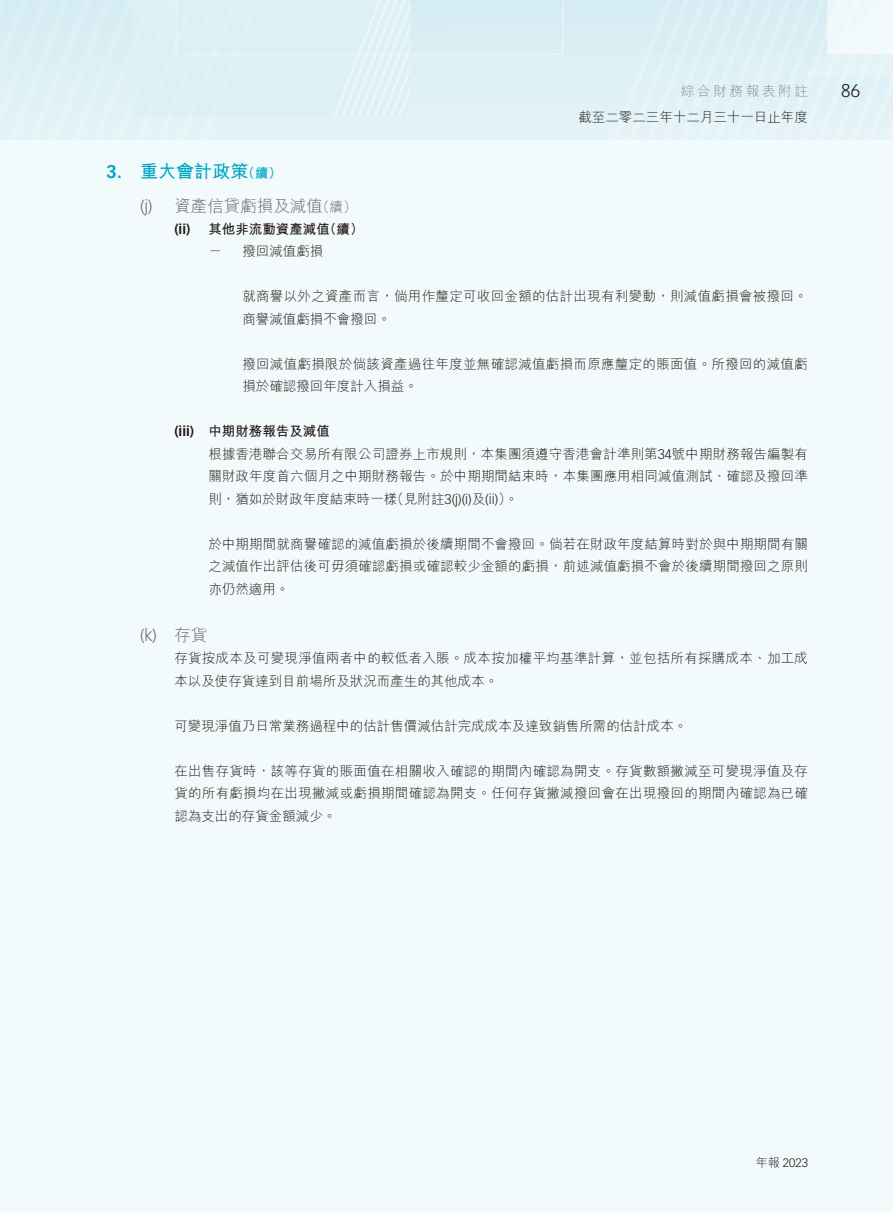
<style>
.page{position:relative;width:893px;height:1212px;background:#fff}
.page>*{position:absolute;margin:0;border:0;box-sizing:border-box;transform-origin:0 0}
.t1{font:700 18px "M Hei HK";color:#00a7c4}
.t2{font:300 18px "Vectora LT Std";color:#231916}
.t3{font:700 18px "Vectora LT Std";color:#00a7c4}
.t4{font:300 16.5px "M Hei HK";color:#666565}
.t5{font:300 16.5px "Vectora LT Std";color:#666565}
.t6{font:300 13.5px/22.5px "M Hei HK";letter-spacing:.01em;color:#231916}
.t7{font:700 13.5px "M Hei HK";color:#231916}
.t8{font:300 13.5px "Vectora LT Std";color:#231916}
.t9{font:700 13.5px "Vectora LT Std";color:#231916}
.t10{font:300 13.5px "M Hei HK";letter-spacing:.2em;color:#898989}
.t11{font:700 13.5px "M Hei HK";color:#00a7c4}
.t12{font:300 13.5px "M Hei HK";color:#666565}
.t13{font:300 12px "Vectora LT Std";color:#231916}
.s1{font-family:"Vectora LT Std"}
.s2{font-family:"M Hei HK"}
</style>
<div class="page">
<img style="left:0;top:0;width:893px;height:140px">
<div style="left:0;top:140px;width:893px;height:1072px;background:#f3fafc"></div>
<h1 class="t3" style="left:106px;top:160px;width:17px">3.</h1>
<p class="t10" style="left:681px;top:84px;width:128px">綜合財務報表附註</p>
<h1 class="t1" style="left:140px;top:158px;width:109px">重大會計政策</h1>
<p class="t11" style="left:242px;top:163px;width:42px">（續(</p>
<p class="t5" style="left:140px;top:196px;width:14px">) j(</p>
<p class="t4" style="left:174px;top:197px;width:150px">資產信貸虧損及減值</p>
<p class="t12" style="left:316px;top:200px;width:42px">（續(</p>
<p class="t9" style="left:174px;top:221px;width:18px">i i( )</p>
<p class="t7" style="left:208px;top:219px;width:123px">其他非流動資產減值</p>
<p class="t7" style="left:323px;top:219px;width:42px">（續(</p>
<p class="t6" style="left:208px;top:240px;width:15px">－</p>
<p class="t6" style="left:242px;top:240px;width:82px">撥回減值虧損</p>
<p class="t6" style="left:578px;top:105px;width:231px">截至二零二三年十二月三十一日止年度</p>
<p class="t5" style="left:140px;top:626px;width:18px">k( )</p>
<p class="t9" style="left:174px;top:423px;width:21px">(iii)</p>
<p class="t6" style="left:242px;top:285px;width:567px">就商譽以外之資產而言，倘用作釐定可收回金額的估計出現有利變動，則減值虧損會被撥回。商譽減值虧損不會撥回。</p>
<p class="t6" style="left:242px;top:352px;width:567px">撥回減值虧損限於倘該資產過往年度並無確認減值虧損而原應釐定的賬面值。所撥回的減值虧損於確認撥回年度計入損益。</p>
<p class="t7" style="left:208px;top:421px;width:123px">中期財務報告及減值</p>
<p class="t6" style="left:208px;top:442px;width:601px">根據香港聯合交易所有限公司證券上市規則，本集團須遵守香港會計準則第<span class="s1">34</span>號中期財務報告編製有關財政年度首六個月之中期財務報告。於中期期間結束時，本集團應用相同減值測試、確認及撥回準</p>
<p class="t8" style="left:391px;top:491px;width:129px"><span class="s2">（見附註 及</span>) i) (j (3 <span class="s2">。(</span>(i i(</p>
<p class="t6" style="left:208px;top:487px;width:190px">則，猶如於財政年度結束時一樣</p>
<p class="t6" style="left:208px;top:532px;width:601px;text-align:justify">於中期期間就商譽確認的減值虧損於後續期間不會撥回。倘若在財政年度結算時對於與中期期間有關之減值作出評估後可毋須確認虧損或確認較少金額的虧損，前述減值虧損不會於後續期間撥回之原則亦仍然適用。</p>
<p class="t4" style="left:174px;top:627px;width:34px">存貨</p>
<p class="t6" style="left:174px;top:647px;width:635px">存貨按成本及可變現淨值兩者中的較低者入賬。成本按加權平均基準計算，並包括所有採購成本、加工成本以及使存貨達到目前場所及狀況而產生的其他成本。</p>
<p class="t6" style="left:174px;top:714px;width:514px">可變現淨值乃日常業務過程中的估計售價減估計完成成本及達致銷售所需的估計成本。</p>
<p class="t6" style="left:174px;top:759px;width:635px;text-align:justify">在出售存貨時，該等存貨的賬面值在相關收入確認的期間內確認為開支。存貨數額撇減至可變現淨值及存貨的所有虧損均在出現撇減或虧損期間確認為開支。任何存貨撇減撥回會在出現撥回的期間內確認為已確認為支出的存貨金額減少。</p>
<h1 class="t2" style="left:841px;top:80px;width:20px">86</h1>
<p class="t13" style="left:756px;top:1156px;width:54px"><span class="s2">年報</span> 2023</p>
</div>
